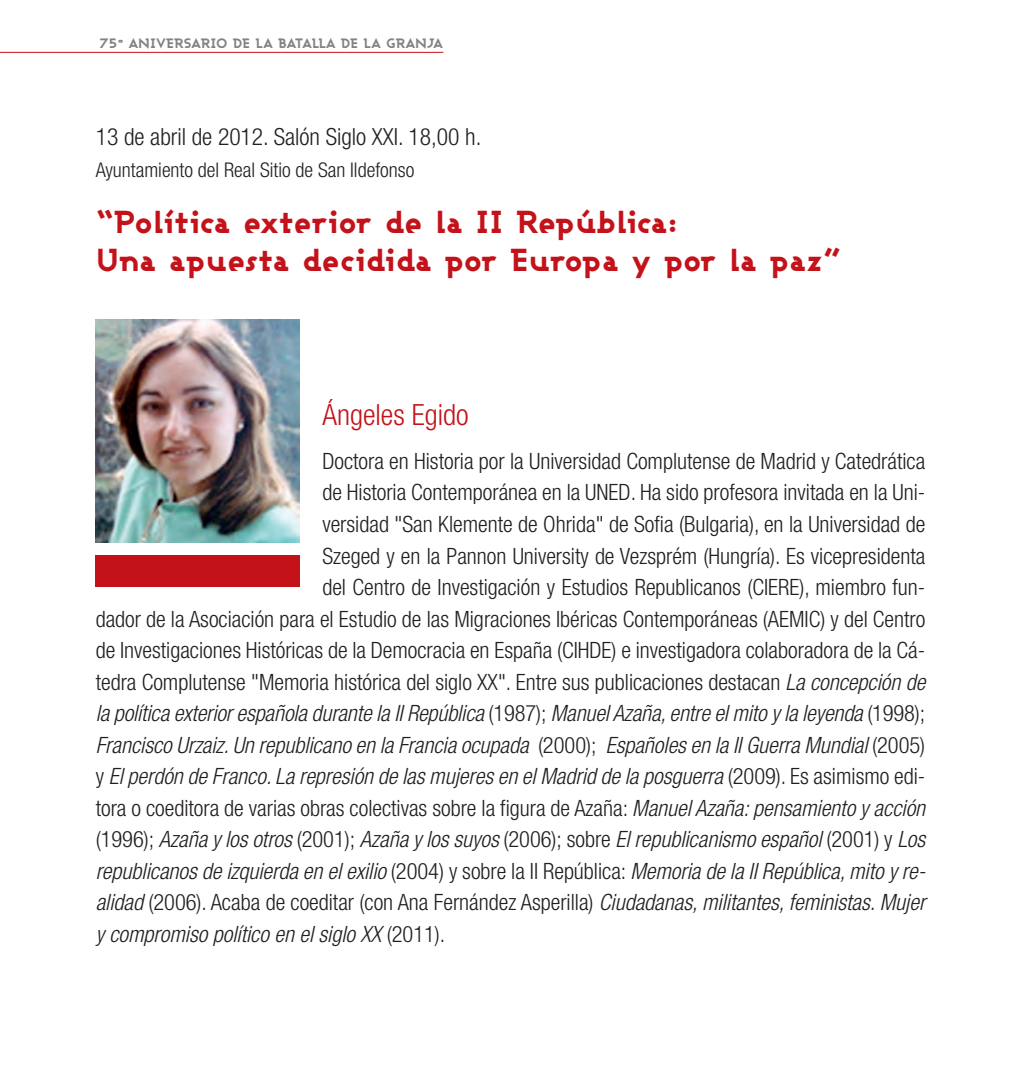
<style>
.page{position:relative;width:1021px;height:1085px;background:#fff}
.page>*{position:absolute;margin:0;border:0;box-sizing:border-box;transform-origin:0 0}
.t1{font:800 31.5px/37.8px "Ashby";letter-spacing:-.005em;color:#c4121a}
.t2{font:300 condensed 29.25px "Helvetica Neue LT Std";color:#c4121a}
.t3{font:300 condensed 23.62px "Helvetica Neue";color:#231f20}
.t4{font:300 condensed 22.5px/31.5px "Helvetica Neue";color:#231f20;text-align:right}
.t5{font:italic 300 condensed 22.5px/31.5px "Helvetica Neue LT Std";color:#231f20;text-align:justify}
.t6{font:300 condensed 20.25px "Helvetica Neue";color:#231f20}
.t7{font:800 13.5px "Ashby";letter-spacing:-.01em;color:#808285}
.s1{font-size:10.12px}
.s2{font-family:"Helvetica Neue LT Std";font-style:italic}
.s3{font-family:"Helvetica Neue";font-style:normal}
</style>
<div class="page">
<hr style="left:0;top:52px;width:443px;height:1px;background:#c4121a">
<img style="left:96px;top:319px;width:204px;height:223px">
<div style="left:96px;top:555px;width:204px;height:32px;background:#c4121a"></div>
<p class="t7" style="left:100px;top:34px;width:345px">75<span class="s1">º</span> ANIVERSARIO DE LA BATALLA DE LA GRANJA</p>
<p class="t3" style="left:96px;top:128px;width:387px">13 de abril de 2012. Salón Siglo XXI. 18,00 h.</p>
<p class="t6" style="left:96px;top:162px;width:320px">Ayuntamiento del Real Sitio de San Ildefonso</p>
<h1 class="t1" style="left:96px;top:202px;width:747px">“Política exterior de la II República:<br>Una apuesta decidida por Europa y por la paz”</h1>
<h2 class="t2" style="left:322px;top:403px;width:148px">Ángeles Egido</h2>
<p class="t4" style="left:96px;top:447px;width:831px">Doctora en Historia por la Universidad Complutense de Madrid y Catedrática<br>de Historia Contemporánea en la UNED. Ha sido profesora invitada en la Uni-<br>versidad "San Klemente de Ohrida" de Sofia (Bulgaria), en la Universidad de<br>Szeged y en la Pannon University de Vezsprém (Hungría). Es vicepresidenta<br>del Centro de Investigación y Estudios Republicanos (CIERE), miembro fun-<br>dador de la Asociación para el Estudio de las Migraciones Ibéricas Contemporáneas (AEMIC) y del Centro de Investigaciones Históricas de la Democracia en España (CIHDE) e investigadora colaboradora de la Cá&shy;tedra Complutense "Memoria histórica del siglo XX". Entre sus publicaciones destacan <span class="s2">La concepción de</span></p>
<p class="t5" style="left:96px;top:699px;width:831px">la política exterior española durante la II República <span class="s3">(1987);</span> Manuel Azaña, entre el mito y la leyenda <span class="s3">(1998); </span>Francisco Urzaiz. Un republicano en la Francia ocupada <span class="s3">(2000);</span> Españoles en la II Guerra Mundial <span class="s3">(2005) y</span> El perdón de Franco. La represión de las mujeres en el Madrid de la posguerra <span class="s3">(2009). Es asimismo edi-</span></p>
<p class="t4" style="left:96px;top:793px;width:831px">tora o coeditora de varias obras colectivas sobre la figura de Azaña: <span class="s2">Manuel Azaña: pensamiento y acción</span></p>
<p class="t5" style="left:96px;top:825px;width:831px"><span class="s3">(1996);</span> Azaña y los otros <span class="s3">(2001);</span> Azaña y los suyos <span class="s3">(2006); sobre</span> El republicanismo español <span class="s3">(2001) y</span> Los republicanos de izquierda en el exilio <span class="s3">(2004) y sobre la II República:</span> Memoria de la II República, mito y re-</p>
<p class="t4" style="left:96px;top:888px;width:831px"><span class="s2">alidad</span> (2006). Acaba de coeditar (con Ana Fernández Asperilla) <span class="s2">Ciudadanas, militantes, feministas. Mujer</span></p>
<p class="t5" style="left:96px;top:919px;width:351px">y compromiso político en el siglo XX <span class="s3">(2011).</span></p>
</div>
